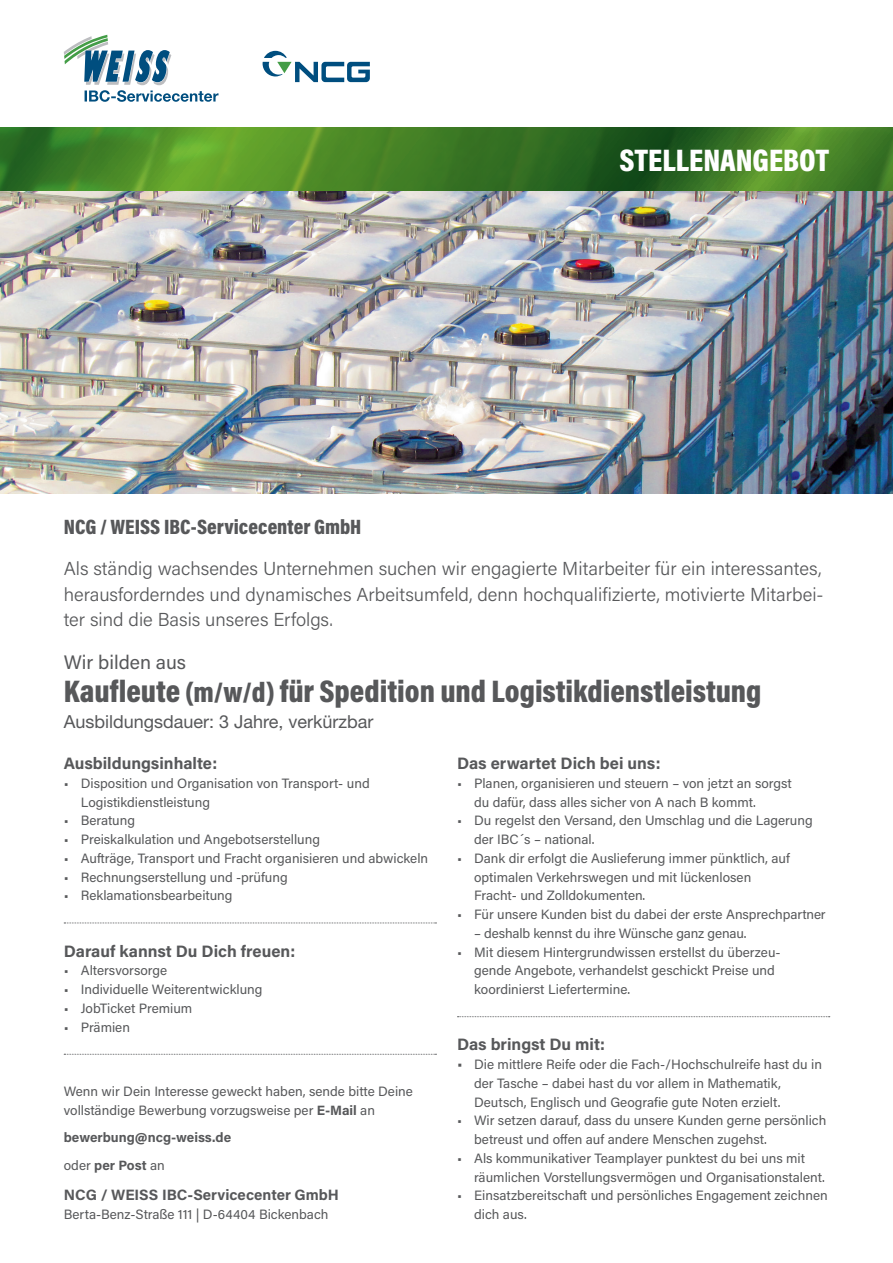
<style>
.page{position:relative;width:893px;height:1263px;background:#fff}
.page>*{position:absolute;margin:0;border:0;box-sizing:border-box;transform-origin:0 0}
.t1{font:900 31.5px "Acumin Pro Cond";color:#57585a}
.t2{font:900 31.5px "Acumin Pro Cond";color:#fff}
.t3{font:900 21px "Acumin Pro Cond";color:#57585a}
.t4{font:19.5px "Acumin Pro";color:#57585a}
.t5{font:300 18.75px/25.5px "Acumin Pro";color:#57585a;text-align:justify}
.t6{font:18px "Helvetica Neue";color:#57585a}
.t7{font:700 16.5px "Acumin Pro";color:#57585a}
.t8{font:700 15px "Acumin Pro";color:#57585a}
.t9{font:13.5px/18.8px "Acumin Pro";color:#57585a}
.t10{font:700 13.5px/27.3px "Acumin Pro";color:#57585a}
.s1{font-size:28.5px}
.s2{font-weight:700}
.s3{font-weight:400}
.s4{font-size:15px}
</style>
<div class="page">
<img style="left:0;top:128px;width:893px;height:365px">
<svg style="left:263px;top:51px;width:107px;height:31px"></svg>
<svg style="left:64px;top:35px;width:154px;height:67px"></svg>
<svg style="left:457px;top:1016px;width:373px;height:1px"></svg>
<svg style="left:64px;top:922px;width:372px;height:1px"></svg>
<svg style="left:64px;top:1054px;width:372px;height:1px"></svg>
<h2 class="t3" style="left:64px;top:513px;width:299px">NCG / WEISS IBC-Servicecenter GmbH</h2>
<h1 class="t2" style="left:619px;top:140px;width:211px">STELLENANGEBOT</h1>
<h3 class="t5" style="left:64px;top:555px;width:761px">Als ständig wachsendes Unternehmen suchen wir engagierte Mitarbeiter für ein interessantes, herausforderndes und dynamisches Arbeitsumfeld, denn hochqualifizierte, motivierte Mitarbei&shy;ter sind die Basis unseres Erfolgs.</h3>
<h3 class="t4" style="left:64px;top:649px;width:124px">Wir bilden aus</h3>
<h1 class="t1" style="left:64px;top:671px;width:699px">Kaufleute <span class="s1">(m/w/d)</span> für Spedition und Logistikdienstleistung</h1>
<h3 class="t6" style="left:64px;top:711px;width:311px">Ausbildungsdauer: 3 Jahre, verkürzbar</h3>
<p class="t7" style="left:64px;top:752px;width:155px">Ausbildungsinhalte:</p>
<p class="t9" style="left:81px;top:773px;width:290px;text-indent:-17px">• Disposition und Organisation von Transport- und<br>Logistikdienstleistung</p>
<p class="t9" style="left:64px;top:811px;width:73px">• Beratung</p>
<p class="t9" style="left:64px;top:829px;width:258px">• Preiskalkulation und Angebotserstellung</p>
<p class="t9" style="left:64px;top:848px;width:366px">• Aufträge, Transport und Fracht organisieren und abwickeln</p>
<p class="t9" style="left:64px;top:867px;width:225px">• Rechnungserstellung und -prüfung</p>
<p class="t9" style="left:64px;top:886px;width:170px">• Reklamationsbearbeitung</p>
<p class="t7" style="left:457px;top:752px;width:205px">Das erwartet Dich bei uns:</p>
<p class="t9" style="left:474px;top:773px;width:319px;text-indent:-17px">• Planen, organisieren und steuern – von jetzt an sorgst du dafür, dass alles sicher von A nach B kommt.</p>
<p class="t9" style="left:474px;top:811px;width:340px;text-indent:-17px">• Du regelst den Versand, den Umschlag und die Lagerung der IBC´s – national.</p>
<p class="t9" style="left:474px;top:848px;width:317px;text-indent:-17px">• Dank dir erfolgt die Auslieferung immer pünktlich, auf optimalen Verkehrswegen und mit lückenlosen<br>Fracht- und Zolldokumenten.</p>
<p class="t9" style="left:457px;top:904px;width:370px">• Für unsere Kunden bist du dabei der erste Ansprechpartner</p>
<p class="t9" style="left:474px;top:923px;width:274px">– deshalb kennst du ihre Wünsche ganz genau.</p>
<p class="t9" style="left:474px;top:942px;width:308px;text-indent:-17px">• Mit diesem Hintergrundwissen erstellst du überzeu&shy;gende Angebote, verhandelst geschickt Preise und koordinierst Liefertermine.</p>
<p class="t7" style="left:64px;top:939px;width:233px">Darauf kannst Du Dich freuen:</p>
<p class="t9" style="left:64px;top:961px;width:105px">• Altersvorsorge</p>
<p class="t9" style="left:64px;top:979px;width:200px">• Individuelle Weiterentwicklung</p>
<p class="t9" style="left:64px;top:998px;width:130px">• JobTicket Premium</p>
<p class="t9" style="left:64px;top:1017px;width:68px">• Prämien</p>
<p class="t9" style="left:64px;top:1082px;width:351px">Wenn wir Dein Interesse geweckt haben, sende bitte Deine vollständige Bewerbung vorzugsweise per <span class="s2">E-Mail</span> an</p>
<p class="t10" style="left:64px;top:1123px;width:169px">bewerbung@ncg-weiss.de <span class="s3">oder</span> per Post <span class="s3">an</span></p>
<p class="t8" style="left:64px;top:1184px;width:277px">NCG / WEISS IBC-Servicecenter GmbH</p>
<p class="t9" style="left:64px;top:1204px;width:266px">Berta-Benz-Straße 111 | D-64404 Bickenbach</p>
<p class="t7" style="left:457px;top:1033px;width:150px">Das bringst Du mit:</p>
<p class="t9" style="left:474px;top:1054px;width:349px;text-indent:-17px"><span class="s4">•</span> Die mittlere Reife oder die Fach-/Hochschulreife hast du in der Tasche – dabei hast du vor allem in Mathematik,<br>Deutsch, Englisch und Geografie gute Noten erzielt.</p>
<p class="t9" style="left:474px;top:1111px;width:354px;text-indent:-17px">• Wir setzen darauf, dass du unsere Kunden gerne persönlich betreust und offen auf andere Menschen zugehst.</p>
<p class="t9" style="left:474px;top:1148px;width:352px;text-indent:-17px">• Als kommunikativer Teamplayer punktest du bei uns mit räumlichen Vorstellungsvermögen und Organisationstalent.</p>
<p class="t9" style="left:474px;top:1186px;width:355px;text-indent:-17px">• Einsatzbereitschaft und persönliches Engagement zeichnen dich aus.</p>
</div>
